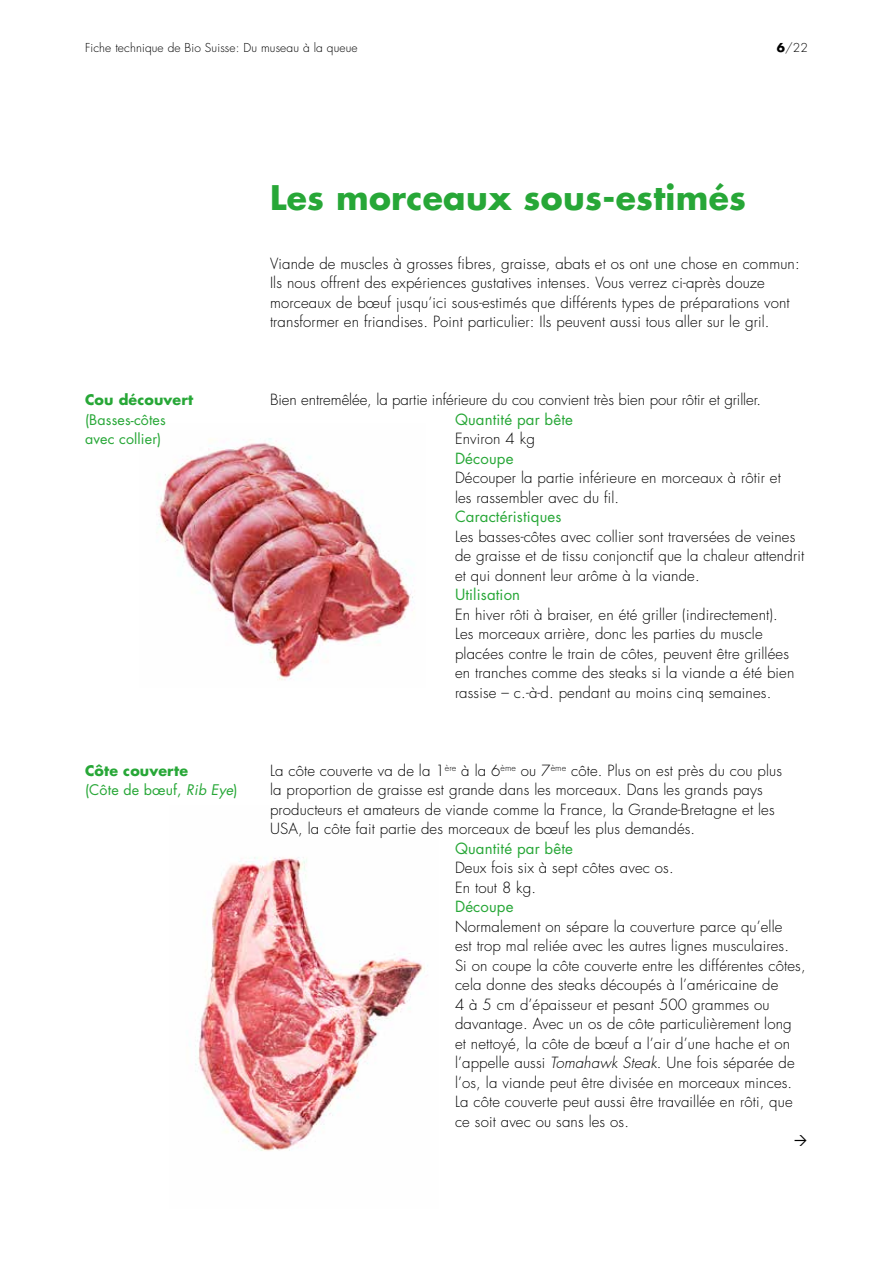
<style>
.page{position:relative;width:893px;height:1263px;background:#fff}
.page>*{position:absolute;margin:0;border:0;box-sizing:border-box;transform-origin:0 0}
.t1{font:700 33px "Futura Std";letter-spacing:.01em;color:#27a737}
.t2{font:300 15px/19.5px "Futura Std";letter-spacing:.01em;color:#000}
.t3{font:15px "Futura Std";letter-spacing:.01em;color:#27a737}
.t4{font:14.25px/19.5px "Futura Std";letter-spacing:.01em;color:#27a737}
.t5{font:700 14.25px "Futura Std";letter-spacing:.01em;color:#27a737}
.t6{font:300 12px "Futura Std";letter-spacing:.01em;color:#000}
.s1{font-weight:700}
.s2{font-family:"Futura";font-style:italic}
</style>
<div class="page">
<img style="left:156px;top:438px;width:258px;height:242px">
<img style="left:195px;top:857px;width:230px;height:294px">
<p class="t6" style="left:85px;top:41px;width:274px">Fiche technique de Bio Suisse: Du museau à la queue</p>
<p class="t6" style="left:777px;top:41px;width:33px"><span class="s1">6</span>/22</p>
<h1 class="t1" style="left:270px;top:176px;width:478px">Les morceaux sous-estimés</h1>
<p class="t5" style="left:85px;top:390px;width:110px">Cou découvert</p>
<p class="t4" style="left:85px;top:410px;width:82px">(Basses-côtes avec collier)</p>
<p class="t4" style="left:85px;top:761px;width:154px"><span class="s1">Côte couverte<br></span>(Côte de bœuf, <span class="s2">Rib Eye</span>)</p>
<p class="t2" style="left:270px;top:254px;width:531px">Viande de muscles à grosses fibres, graisse, abats et os ont une chose en commun:<br>Ils nous offrent des expériences gustatives intenses. Vous verrez ci-après douze morceaux de bœuf jusqu’ici sous-estimés que différents types de préparations vont transformer en friandises. Point particulier: Ils peuvent aussi tous aller sur le gril.</p>
<p class="t2" style="left:270px;top:390px;width:492px">Bien entremêlée, la partie inférieure du cou convient très bien pour rôtir et griller.</p>
<p class="t3" style="left:455px;top:409px;width:119px">Quantité par bête</p>
<p class="t2" style="left:455px;top:429px;width:81px">Environ 4 kg</p>
<p class="t3" style="left:455px;top:448px;width:60px">Découpe</p>
<p class="t2" style="left:455px;top:468px;width:327px">Découper la partie inférieure en morceaux à rôtir et les rassembler avec du fil.</p>
<p class="t3" style="left:455px;top:507px;width:108px">Caractéristiques</p>
<p class="t2" style="left:455px;top:527px;width:351px">Les basses-côtes avec collier sont traversées de veines de graisse et de tissu conjonctif que la chaleur attendrit et qui donnent leur arôme à la viande.</p>
<p class="t3" style="left:455px;top:585px;width:67px">Utilisation</p>
<p class="t2" style="left:455px;top:605px;width:341px">En hiver rôti à braiser, en été griller (indirectement).<br>Les morceaux arrière, donc les parties du muscle placées contre le train de côtes, peuvent être grillées en tranches comme des steaks si la viande a été bien rassise – c.-à-d. pendant au moins cinq semaines.</p>
<p class="t2" style="left:270px;top:761px;width:513px">La côte couverte va de la 1<sup>ère</sup> à la 6<sup>ème</sup> ou 7<sup>ème</sup> côte. Plus on est près du cou plus la proportion de graisse est grande dans les morceaux. Dans les grands pays producteurs et amateurs de viande comme la France, la Grande-Bretagne et les USA, la côte fait partie des morceaux de bœuf les plus demandés.</p>
<p class="t3" style="left:455px;top:838px;width:119px">Quantité par bête</p>
<p class="t2" style="left:455px;top:858px;width:220px">Deux fois six à sept côtes avec os.<br>En tout 8 kg.</p>
<p class="t3" style="left:455px;top:897px;width:60px">Découpe</p>
<p class="t2" style="left:455px;top:917px;width:352px">Normalement on sépare la couverture parce qu’elle<br>est trop mal reliée avec les autres lignes musculaires.<br>Si on coupe la côte couverte entre les différentes côtes, cela donne des steaks découpés à l’américaine de<br>4 à 5 cm d’épaisseur et pesant 500 grammes ou davantage. Avec un os de côte particulièrement long et nettoyé, la côte de bœuf a l’air d’une hache et on l’appelle aussi <span class="s2">Tomahawk Steak</span>. Une fois séparée de l’os, la viande peut être divisée en morceaux minces.<br>La côte couverte peut aussi être travaillée en rôti, que ce soit avec ou sans les os.</p>
</div>
